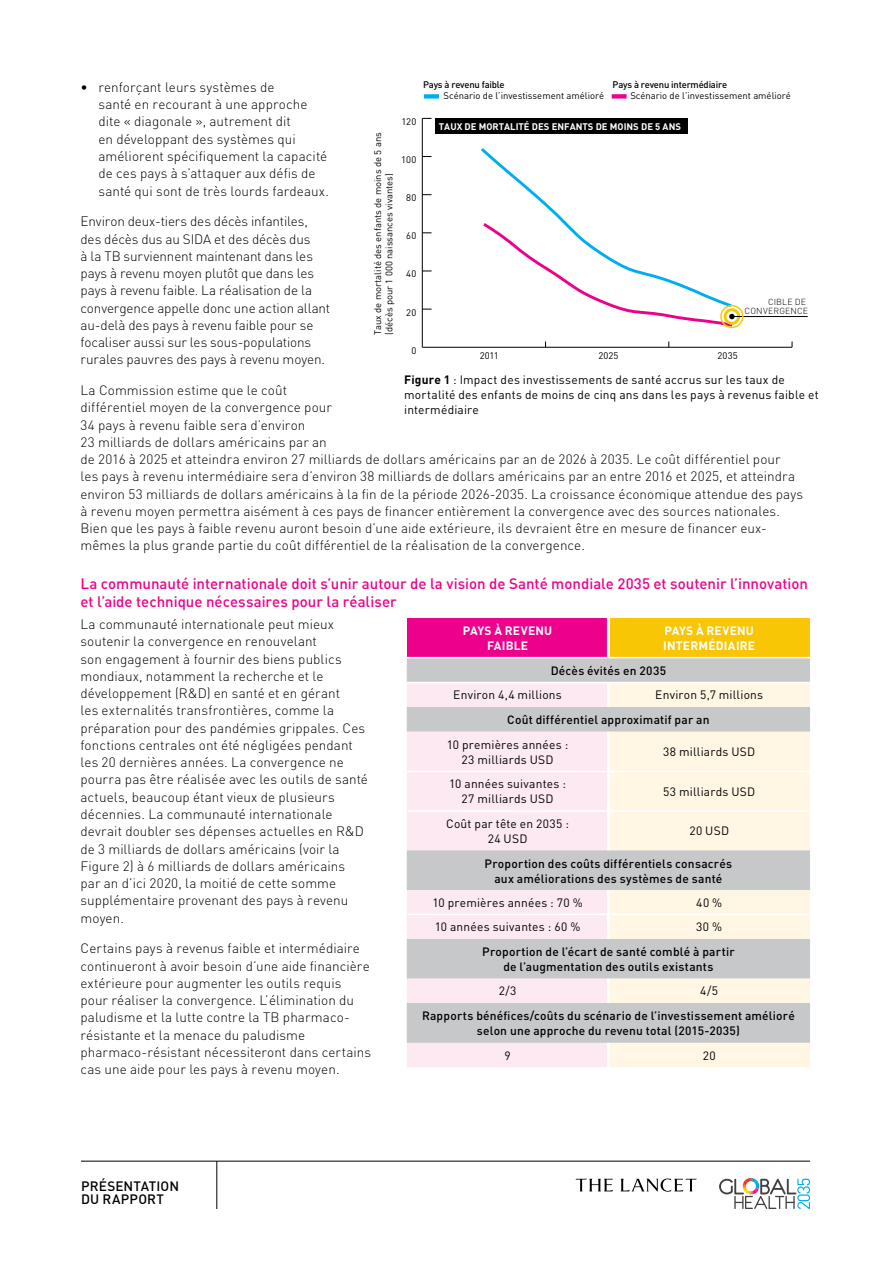
<style>
.page{position:relative;width:893px;height:1263px;background:#fff}
.page>*{position:absolute;margin:0;border:0;box-sizing:border-box;transform-origin:0 0}
.t1{font:500 15px/18px "DIN";color:#ec008c}
.t2{font:300 13.5px/17.2px "DIN";letter-spacing:.005em;color:#000}
.t3{font:500 13.5px/13.8px "DIN";letter-spacing:.015em;color:#000}
.t4{font:12px/15px "DIN";letter-spacing:.015em;color:#000;text-align:center}
.t5{font:500 12px/15px "DIN";letter-spacing:.015em;color:#000;text-align:center}
.t6{font:700 12px/15px "DIN";letter-spacing:.015em;color:#fff;text-align:center}
.t7{font:9.45px/11.4px "DIN";color:#010101}
.t8{font:500 9.45px "DIN";letter-spacing:-.02em;color:#010101}
.t9{font:700 9.45px "DIN";color:#fff}
.t10{font:300 8.7px/8.7px "DIN";letter-spacing:.01em;color:#010101;text-align:right}
.s1{font-weight:700}
</style>
<div class="page">
<svg style="left:719px;top:1178px;width:91px;height:31px"></svg>
<hr style="left:81px;top:1161px;width:729px;height:1px;background:#000">
<hr style="left:216px;top:1161px;width:1px;height:48px;background:#000">
<svg style="left:576px;top:1178px;width:37px;height:13px"></svg>
<svg style="left:621px;top:1178px;width:76px;height:14px"></svg>
<div style="left:407px;top:618px;width:201px;height:40px;background:#ec008c"></div>
<div style="left:608px;top:618px;width:202px;height:40px;background:#f9c606"></div>
<svg style="left:407px;top:658px;width:403px;height:24px;background:#c8c9cb"></svg>
<svg style="left:407px;top:683px;width:201px;height:384px;background:#e8dce2"></svg>
<svg style="left:608px;top:683px;width:202px;height:384px;background:#e9e4da"></svg>
<hr style="left:607px;top:618px;width:3px;height:39px;background:#fff">
<hr style="left:607px;top:683px;width:3px;height:24px;background:#fff">
<hr style="left:607px;top:732px;width:3px;height:39px;background:#fff">
<hr style="left:607px;top:772px;width:3px;height:38px;background:#fff">
<hr style="left:607px;top:812px;width:3px;height:38px;background:#fff">
<hr style="left:607px;top:890px;width:3px;height:24px;background:#fff">
<hr style="left:607px;top:915px;width:3px;height:24px;background:#fff">
<hr style="left:607px;top:979px;width:3px;height:24px;background:#fff">
<hr style="left:607px;top:1043px;width:3px;height:24px;background:#fff">
<hr style="left:407px;top:657px;width:201px;height:1px;background:#fff">
<hr style="left:608px;top:657px;width:202px;height:1px;background:#fff">
<hr style="left:407px;top:771px;width:201px;height:1px;background:#fff">
<hr style="left:608px;top:771px;width:202px;height:1px;background:#fff">
<hr style="left:407px;top:810px;width:201px;height:2px;background:#fff">
<hr style="left:608px;top:810px;width:202px;height:2px;background:#fff">
<hr style="left:407px;top:914px;width:201px;height:1px;background:#fff">
<hr style="left:608px;top:914px;width:202px;height:1px;background:#fff">
<hr style="left:422px;top:347px;width:370px;height:1px;background:#010101">
<hr style="left:422px;top:118px;width:1px;height:229px;background:#010101">
<div style="left:724px;top:308px;width:16px;height:17px;border:3px solid #f9c606;border-radius:50%"></div>
<hr style="left:732px;top:316px;width:76px;height:1px;background:#010101">
<svg style="left:481px;top:148px;width:254px;height:180px"></svg>
<div style="left:720px;top:305px;width:23px;height:23px;border:1px solid #f9c606;border-radius:50%"></div>
<div style="left:426px;top:94px;width:11px;height:5px;background:#00aeef"></div>
<div style="left:614px;top:94px;width:10px;height:5px;background:#ec008c"></div>
<div style="left:435px;top:118px;width:252px;height:16px;background:#000"></div>
<p class="t8" style="left:423px;top:78px;width:83px">Pays à revenu faible</p>
<p class="t8" style="left:613px;top:78px;width:116px">Pays à revenu intermédiaire</p>
<p class="t7" style="left:443px;top:90px;width:162px">Scénario de l’investissement amélioré</p>
<p class="t7" style="left:630px;top:90px;width:162px">Scénario de l’investissement amélioré</p>
<p class="t2" style="left:98px;top:78px;width:232px;text-indent:-18px">• renforçant leurs systèmes de<br>santé en recourant à une approche dite « diagonale », autrement dit<br>en développant des systèmes qui améliorent spécifiquement la capacité de ces pays à s’attaquer aux défis de santé qui sont de très lourds fardeaux.</p>
<p class="t2" style="left:80px;top:212px;width:251px">Environ deux-tiers des décès infantiles, des décès dus au SIDA et des décès dus<br>à la TB surviennent maintenant dans les pays à revenu moyen plutôt que dans les pays à revenu faible. La réalisation de la convergence appelle donc une action allant au-delà des pays à revenu faible pour se focaliser aussi sur les sous-populations rurales pauvres des pays à revenu moyen.</p>
<p class="t2" style="left:80px;top:381px;width:724px">La Commission estime que le coût<br>différentiel moyen de la convergence pour<br>34 pays à revenu faible sera d’environ<br>23 milliards de dollars américains par an<br>de 2016 à 2025 et atteindra environ 27 milliards de dollars américains par an de 2026 à 2035. Le coût différentiel pour<br>les pays à revenu intermédiaire sera d’environ 38 milliards de dollars américains par an entre 2016 et 2025, et atteindra environ 53 milliards de dollars américains à la fin de la période 2026-2035. La croissance économique attendue des pays à revenu moyen permettra aisément à ces pays de financer entièrement la convergence avec des sources nationales.<br>Bien que les pays à faible revenu auront besoin d’une aide extérieure, ils devraient être en mesure de financer eux&shy;mêmes la plus grande partie du coût différentiel de la réalisation de la convergence.</p>
<p class="t1" style="left:80px;top:574px;width:729px">La communauté internationale doit s’unir autour de la vision de Santé mondiale 2035 et soutenir l’innovation et l’aide technique nécessaires pour la réaliser</p>
<p class="t2" style="left:80px;top:615px;width:289px">La communauté internationale peut mieux soutenir la convergence en renouvelant<br>son engagement à fournir des biens publics mondiaux, notamment la recherche et le développement (R&amp;D) en santé et en gérant<br>les externalités transfrontières, comme la préparation pour des pandémies grippales. Ces fonctions centrales ont été négligées pendant les 20 dernières années. La convergence ne pourra pas être réalisée avec les outils de santé actuels, beaucoup étant vieux de plusieurs décennies. La communauté internationale devrait doubler ses dépenses actuelles en R&amp;D de 3 milliards de dollars américains (voir la Figure 2) à 6 milliards de dollars américains par an d’ici 2020, la moitié de cette somme supplémentaire provenant des pays à revenu moyen.</p>
<p class="t2" style="left:80px;top:939px;width:292px">Certains pays à revenus faible et intermédiaire continueront à avoir besoin d’une aide financière extérieure pour augmenter les outils requis pour réaliser la convergence. L’élimination du paludisme et la lutte contre la TB pharmaco&shy;résistante et la menace du paludisme pharmaco-résistant nécessiteront dans certains cas une aide pour les pays à revenu moyen.</p>
<p class="t7" style="left:401px;top:116px;width:17px">120</p>
<p class="t9" style="left:439px;top:120px;width:244px">TAUX DE MORTALITÉ DES ENFANTS DE MOINS DE 5 ANS</p>
<p class="t7" style="left:372px;top:335px;width:204px;rotate:-90deg">Taux de mortalité des enfants de moins de 5 ans (décès pour 1 000 naissances vivantes)</p>
<p class="t7" style="left:401px;top:154px;width:17px">100</p>
<p class="t7" style="left:406px;top:192px;width:12px">80</p>
<p class="t7" style="left:406px;top:230px;width:12px">60</p>
<p class="t7" style="left:406px;top:268px;width:12px">40</p>
<p class="t10" style="left:745px;top:297px;width:65px">CIBLE DE<br>CONVERGENCE</p>
<p class="t7" style="left:406px;top:307px;width:12px">20</p>
<p class="t7" style="left:412px;top:345px;width:6px">0</p>
<p class="t7" style="left:480px;top:350px;width:21px">2011</p>
<p class="t7" style="left:598px;top:350px;width:22px">2025</p>
<p class="t7" style="left:717px;top:350px;width:22px">2035</p>
<p class="t4" style="left:404px;top:373px;width:416px;text-align:left"><span class="s1">FIGURE 1</span> : Impact des investissements de santé accrus sur les taux de mortalité des enfants de moins de cinq ans dans les pays à revenus faible et intermédiaire</p>
<p class="t6" style="left:463px;top:623px;width:89px">PAYS À REVENU<br>FAIBLE</p>
<p class="t6" style="left:663px;top:623px;width:93px;text-align:left">PAYS À REVENU<br>INTERMÉDIAIRE</p>
<p class="t5" style="left:551px;top:663px;width:117px">Décès évités en 2035</p>
<p class="t4" style="left:453px;top:688px;width:110px">Environ 4,4 millions</p>
<p class="t4" style="left:655px;top:688px;width:109px">Environ 5,7 millions</p>
<p class="t5" style="left:507px;top:712px;width:204px">Coût différentiel approximatif par an</p>
<p class="t4" style="left:447px;top:737px;width:123px">10 premières années :<br>23 milliards USD</p>
<p class="t4" style="left:663px;top:745px;width:94px">38 milliards USD</p>
<p class="t4" style="left:449px;top:777px;width:118px">10 années suivantes :<br>27 milliards USD</p>
<p class="t4" style="left:663px;top:784px;width:94px">53 milliards USD</p>
<p class="t4" style="left:446px;top:816px;width:124px">Coût par tête en 2035 :<br>24 USD</p>
<p class="t4" style="left:689px;top:823px;width:41px">20 USD</p>
<p class="t5" style="left:485px;top:855px;width:249px">Proportion des coûts différentiels consacrés aux améliorations des systèmes de santé</p>
<p class="t4" style="left:432px;top:895px;width:152px">10 premières années : 70 %</p>
<p class="t4" style="left:696px;top:895px;width:28px">40 %</p>
<p class="t4" style="left:435px;top:919px;width:147px">10 années suivantes : 60 %</p>
<p class="t4" style="left:696px;top:919px;width:27px">30 %</p>
<p class="t5" style="left:482px;top:944px;width:254px">Proportion de l’écart de santé comblé à partir de l’augmentation des outils existants</p>
<p class="t4" style="left:499px;top:984px;width:19px">2/3</p>
<p class="t4" style="left:700px;top:984px;width:19px">4/5</p>
<p class="t5" style="left:422px;top:1008px;width:374px">Rapports bénéfices/coûts du scénario de l’investissement amélioré selon une approche du revenu total (2015-2035)</p>
<p class="t4" style="left:504px;top:1048px;width:8px">9</p>
<p class="t4" style="left:703px;top:1048px;width:14px">20</p>
<p class="t3" style="left:81px;top:1178px;width:100px">PRÉSENTATION<br>DU RAPPORT</p>
</div>
